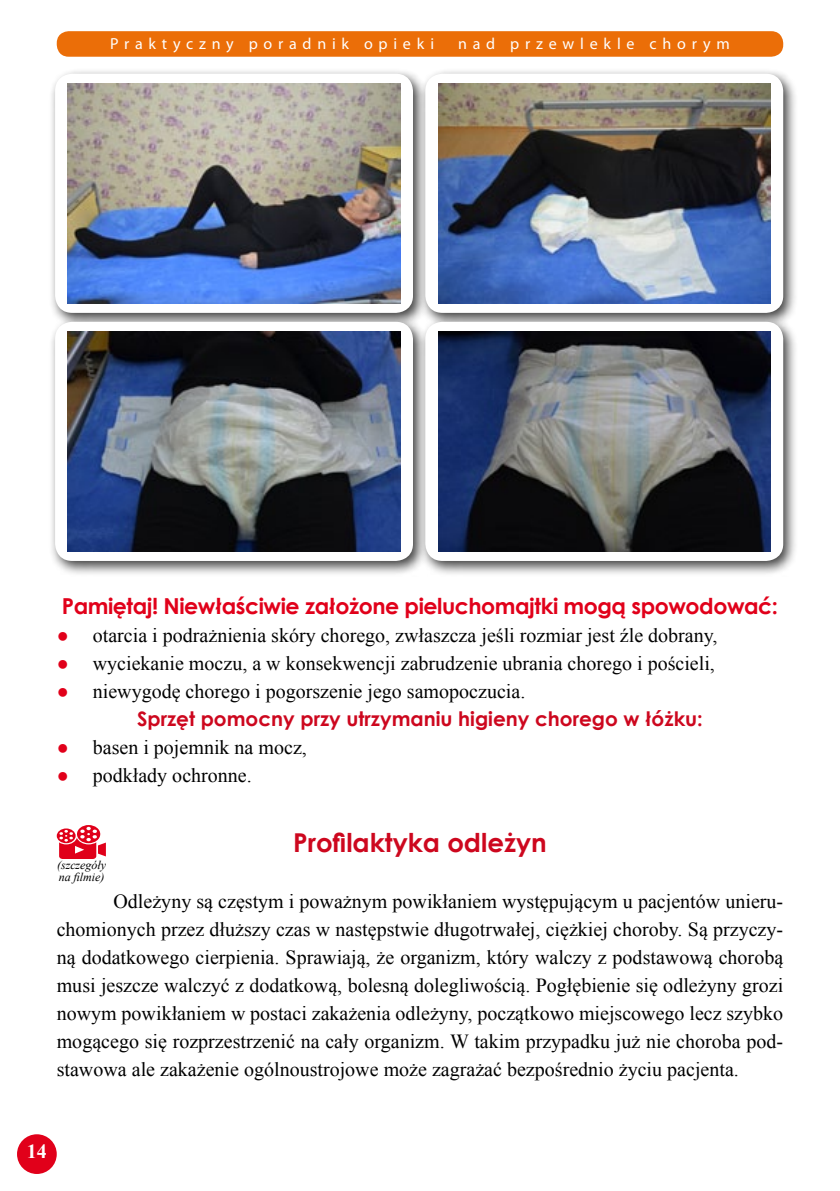
<style>
.page{position:relative;width:840px;height:1191px;background:#fff}
.page>*{position:absolute;margin:0;border:0;box-sizing:border-box;transform-origin:0 0}
.t1{font:700 26px "Century Gothic";color:#cd071e}
.t2{font:700 22px "Century Gothic";letter-spacing:-.02em;color:#e1001a}
.t3{font:20px/28px "Times New Roman";color:#000;text-align:justify}
.t4{font:700 20px "Century Gothic";color:#cd071e}
.t5{font:700 20px "Times New Roman";color:#fff}
.t6{font:16px "Myriad Pro";letter-spacing:.36em;color:#fff}
.t7{font:italic 12px/12px "Times New Roman";color:#000}
.s1{color:#e1001a}
</style>
<div class="page">
<div style="left:57px;top:31px;width:725px;height:26px;background:#eb6e08;border-radius:12px"></div>
<div style="left:17px;top:1134px;width:40px;height:40px;background:#e1001a;border-radius:50%"></div>
<div style="left:48px;top:67px;width:379px;height:261px;background:#000;opacity:.75"></div>
<div style="left:55px;top:74px;width:358px;height:239px;background:#fff;border-radius:17px"></div>
<img style="left:68px;top:84px;width:332px;height:219px">
<div style="left:48px;top:315px;width:379px;height:261px;background:#000;opacity:.75"></div>
<div style="left:55px;top:322px;width:358px;height:239px;background:#fff;border-radius:17px"></div>
<img style="left:68px;top:332px;width:332px;height:219px">
<div style="left:418px;top:67px;width:379px;height:261px;background:#000;opacity:.75"></div>
<div style="left:425px;top:74px;width:357px;height:239px;background:#fff;border-radius:17px"></div>
<img style="left:438px;top:84px;width:332px;height:219px">
<div style="left:418px;top:315px;width:379px;height:261px;background:#000;opacity:.75"></div>
<div style="left:425px;top:322px;width:357px;height:239px;background:#fff;border-radius:17px"></div>
<img style="left:438px;top:332px;width:332px;height:219px">
<svg style="left:57px;top:825px;width:49px;height:34px"></svg>
<p class="t6" style="left:110px;top:34px;width:325px">Praktyczny poradnik opieki</p>
<p class="t6" style="left:458px;top:34px;width:273px">nad przewlekle chorym</p>
<p class="t2" style="left:62px;top:589px;width:717px">Pamiętaj! N iewłaściwie założone pieluchomajtki mogą spowodować:</p>
<p class="t3" style="left:57px;top:620px;width:661px"><span class="s1">●</span> otarcia i podrażnienia skóry chorego, zwłaszcza jeśli rozmiar jest źle dobrany,</p>
<p class="t3" style="left:57px;top:648px;width:659px"><span class="s1">●</span> wyciekanie moczu, a w konsekwencji zabrudzenie ubrania chorego i pościeli,</p>
<p class="t3" style="left:57px;top:676px;width:470px"><span class="s1">●</span> niewygodę chorego i pogorszenie jego samopoczucia.</p>
<p class="t4" style="left:137px;top:703px;width:567px">Sprzęt pomocny przy utrzymaniu higieny chorego w łóżku:</p>
<p class="t3" style="left:57px;top:732px;width:251px"><span class="s1">●</span> basen i pojemnik na mocz,</p>
<p class="t3" style="left:57px;top:760px;width:196px"><span class="s1">●</span> podkłady ochronne.</p>
<h1 class="t1" style="left:293px;top:823px;width:255px">Profilaktyka odleżyn</h1>
<p class="t3" style="left:57px;top:887px;width:727px;text-indent:57px">Odleżyny są częstym i poważnym powikłaniem występującym u pacjentów unieru&shy;chomionych przez dłuższy czas w następstwie długotrwałej, ciężkiej choroby. Są przyczy&shy;ną dodatkowego cierpienia. Sprawiają, że organizm, który walczy z podstawową chorobą musi jeszcze walczyć z dodatkową, bolesną dolegliwością. Pogłębienie się odleżyny grozi nowym powikłaniem w postaci zakażenia odleżyny, początkowo miejscowego lecz szybko mogącego się rozprzestrzenić na cały organizm. W takim przypadku już nie choroba pod&shy;stawowa ale zakażenie ogólnoustrojowe może zagrażać bezpośrednio życiu pacjenta.</p>
<p class="t7" style="left:57px;top:858px;width:51px">(szczegóły na filmie)</p>
<p class="t5" style="left:27px;top:1137px;width:22px">14</p>
</div>
